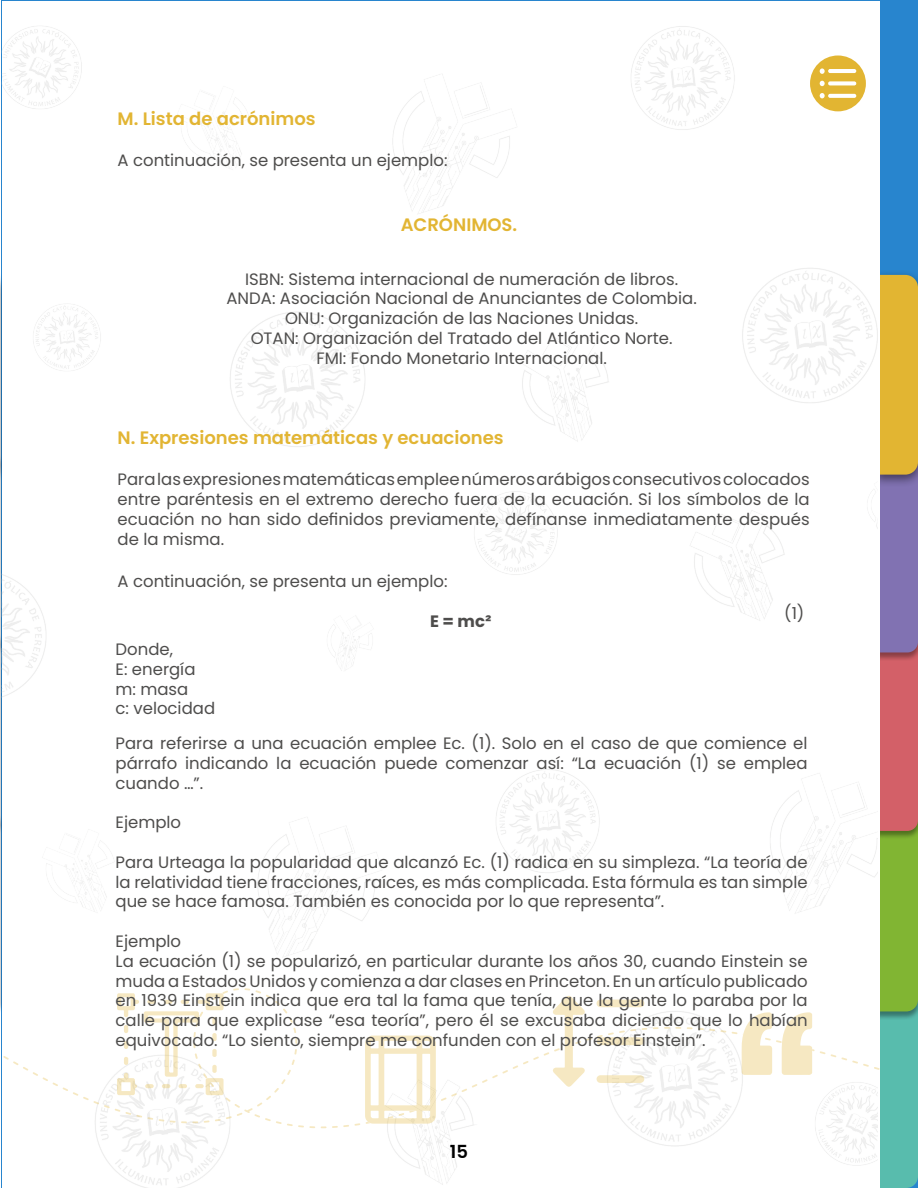
<style>
.page{position:relative;width:918px;height:1188px;background:#fff}
.page>*{position:absolute;margin:0;border:0;box-sizing:border-box;transform-origin:0 0}
.t1{font:600 18px "Poppins";color:#e2b533}
.t2{font:600 18px "Poppins";color:#000}
.t3{font:16.5px/19.8px "Poppins";color:#4e4d4c;text-align:justify}
.t4{font:700 16.5px "Poppins";color:#4e4d4c}
</style>
<div class="page">
<hr style="left:0;top:810px;width:4px;height:209px;background:#000;opacity:.38">
<hr style="left:0;top:629px;width:4px;height:209px;background:#000;opacity:.38">
<hr style="left:0;top:451px;width:4px;height:209px;background:#000;opacity:.35">
<div style="left:0;top:268px;width:9px;height:218px;background:#000;opacity:.49"></div>
<svg style="left:0;top:273px;width:1px;height:737px"></svg>
<svg style="left:880px;top:275px;width:38px;height:913px;background:#9c976c"></svg>
<img style="left:2px;top:26px;width:876px;height:1162px">
<svg style="left:3px;top:988px;width:877px;height:140px"></svg>
<svg style="left:782px;top:1012px;width:30px;height:63px"></svg>
<svg style="left:742px;top:1012px;width:30px;height:63px"></svg>
<svg style="left:552px;top:996px;width:33px;height:91px"></svg>
<svg style="left:596px;top:1037px;width:48px;height:8px"></svg>
<svg style="left:596px;top:1075px;width:49px;height:8px"></svg>
<svg style="left:597px;top:1000px;width:48px;height:7px"></svg>
<svg style="left:365px;top:1036px;width:71px;height:88px"></svg>
<svg style="left:117px;top:993px;width:107px;height:102px"></svg>
<div style="left:810px;top:56px;width:56px;height:55px;background:#e2b532;border-radius:50%"></div>
<svg style="left:820px;top:81px;width:36px;height:5px"></svg>
<svg style="left:820px;top:68px;width:36px;height:6px"></svg>
<svg style="left:820px;top:93px;width:36px;height:5px"></svg>
<p class="t1" style="left:118px;top:108px;width:200px">M. Lista de acrónimos</p>
<p class="t3" style="left:118px;top:150px;width:331px">A continuación, se presenta un ejemplo:</p>
<p class="t1" style="left:401px;top:215px;width:118px">ACRÓNIMOS.</p>
<p class="t3" style="left:227px;top:269px;width:472px;text-align:center">ISBN: Sistema internacional de numeración de libros.<br>ANDA: Asociación Nacional de Anunciantes de Colombia.<br>ONU: Organización de las Naciones Unidas.<br>OTAN: Organización del Tratado del Atlántico Norte.<br>FMI: Fondo Monetario Internacional.</p>
<p class="t1" style="left:118px;top:427px;width:388px">N. Expresiones matemáticas y ecuaciones</p>
<p class="t3" style="left:118px;top:470px;width:694px">Para las expresiones matemáticas emplee números arábigos consecutivos colocados entre paréntesis en el extremo derecho fuera de la ecuación. Si los símbolos de la ecuación no han sido definidos previamente, defínanse inmediatamente después de la misma.</p>
<p class="t3" style="left:118px;top:571px;width:331px">A continuación, se presenta un ejemplo:</p>
<p class="t3" style="left:116px;top:639px;width:101px;text-align:left">Donde,<br>E: energía m: masa<br>c: velocidad</p>
<p class="t4" style="left:430px;top:611px;width:63px">E = mc²</p>
<p class="t3" style="left:784px;top:604px;width:22px">(1)</p>
<p class="t3" style="left:116px;top:733px;width:694px">Para referirse a una ecuación emplee Ec. (1). Solo en el caso de que comience el párrafo indicando la ecuación puede comenzar así: “La ecuación (1) se emplea cuando …”.</p>
<p class="t3" style="left:116px;top:813px;width:67px">Ejemplo</p>
<p class="t3" style="left:116px;top:852px;width:694px">Para Urteaga la popularidad que alcanzó Ec. (1) radica en su simpleza. “La teoría de la relatividad tiene fracciones, raíces, es más complicada. Esta fórmula es tan simple que se hace famosa. También es conocida por lo que representa”.</p>
<p class="t3" style="left:116px;top:931px;width:694px;text-align:left">Ejemplo<br>La ecuación (1) se popularizó, en particular durante los años 30, cuando Einstein se muda a Estados Unidos y comienza a dar clases en Princeton. En un artículo publicado en 1939 Einstein indica que era tal la fama que tenía, que la gente lo paraba por la calle para que explicase “esa teoría”, pero él se excusaba diciendo que lo habían equivocado. “Lo siento, siempre me confunden con el profesor Einstein”.</p>
<p class="t2" style="left:450px;top:1142px;width:20px">15</p>
</div>
